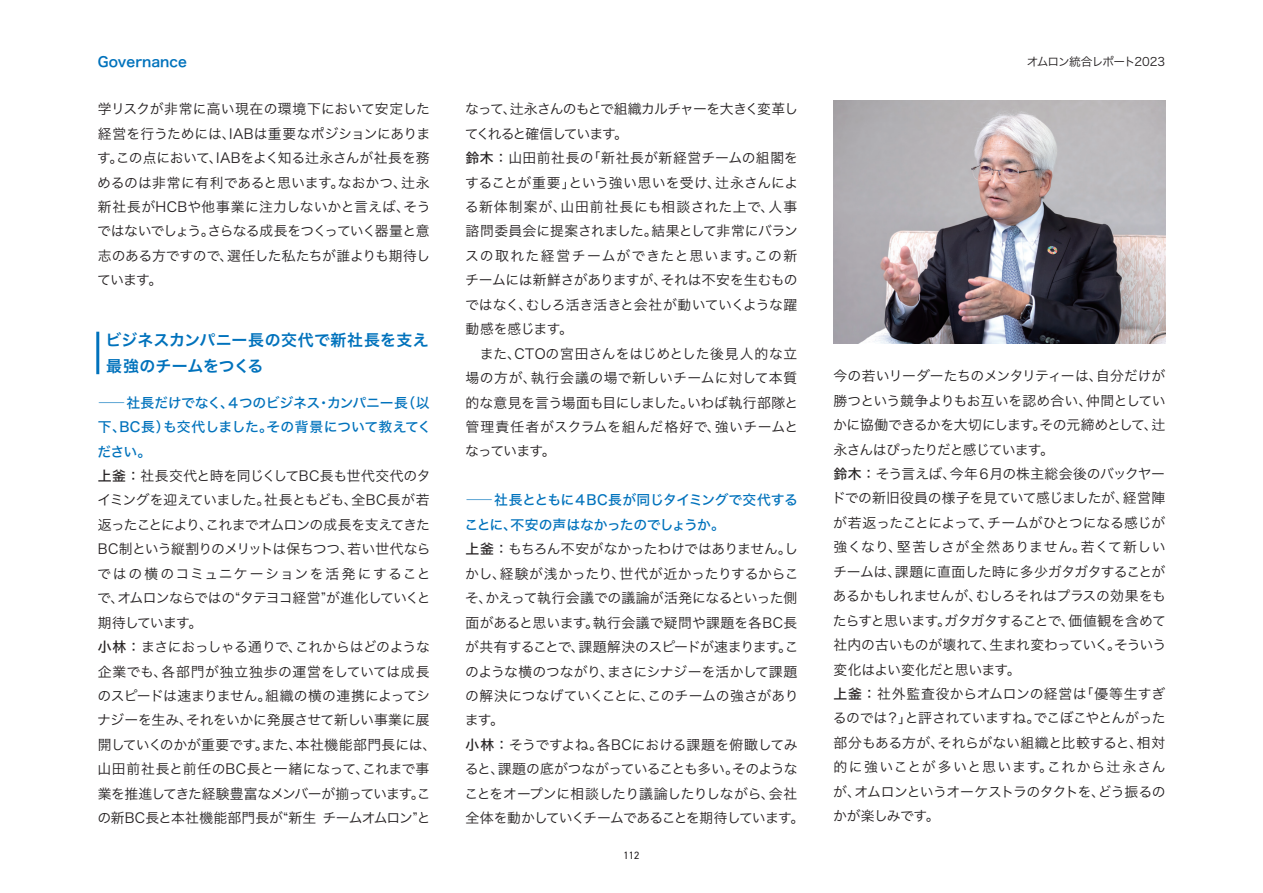
<style>
.page{position:relative;width:1263px;height:893px;background:#fff}
.page>*{position:absolute;margin:0;border:0;box-sizing:border-box;transform-origin:0 0}
.t1{font:15.9px/26.5px "Hiragino Sans W6";letter-spacing:.01em;color:#0072bc}
.t2{font:13.8px/24.5px "Hiragino Sans W3";letter-spacing:-.015em;color:#231f20}
.t3{font:13.8px/24.5px "Hiragino Sans W3";letter-spacing:.005em;color:#231f20}
.t4{font:13.8px/24.5px "Hiragino Sans W5";letter-spacing:-.025em;color:#0072bc;scale:2 1}
.t5{font:13.8px "Hiragino Sans W6";color:#0072bc}
.t6{font:11.7px "Hiragino Sans W3";letter-spacing:-.075em;color:#231f20}
.t7{font:10.65px "DIN2014";color:#231f20}
.s1{font-family:"Hiragino Sans W5"}
</style>
<div class="page">
<hr style="left:96px;top:332px;width:3px;height:42px;background:#0072bc">
<img style="left:833px;top:101px;width:332px;height:242px">
<p class="t5" style="left:98px;top:50px;width:91px">Governance</p>
<p class="t6" style="left:1027px;top:51px;width:140px">オムロン統合レポート2023</p>
<p class="t2" style="left:97px;top:96px;width:335px;text-align:justify">学リスクが非常に高い現在の環境下において安定した経営を行うためには、IABは重要なポジションにあります。この点において、IABをよく知る辻永さんが社長を務めるのは非常に有利であると思います。なおかつ、辻永新社長がHCBや他事業に注力しないかと言えば、そうではないでしょう。さらなる成長をつくっていく器量と意志のある方ですので、選任した私たちが誰よりも期待しています。</p>
<p class="t3" style="left:465px;top:96px;width:335px">なって、辻永さんのもとで組織カルチャーを大きく変革してくれると確信しています。<br><span class="s1">鈴木：</span>山田前社長の「新社長が新経営チームの組閣をすることが重要」という強い思いを受け、辻永さんによる新体制案が、山田前社長にも相談された上で、人事諮問委員会に提案されました。結果として非常にバランスの取れた経営チームができたと思います。この新チームには新鮮さがありますが、それは不安を生むものではなく、むしろ活き活きと会社が動いていくような躍動感を感じます。<br>　また、CTOの宮田さんをはじめとした後見人的な立場の方が、執行会議の場で新しいチームに対して本質的な意見を言う場面も目にしました。いわば執行部隊と管理責任者がスクラムを組んだ格好で、強いチームとなっています。</p>
<p class="t4" style="left:465px;top:487px;width:168px">―社長とともに４BC長が同じタイミングで交代することに、不安の声はなかったのでしょうか。</p>
<p class="t2" style="left:465px;top:536px;width:341px"><span class="s1">上釜：</span>もちろん不安がなかったわけではありません。しかし、経験が浅かったり、世代が近かったりするからこそ、かえって執行会議での議論が活発になるといった側面があると思います。執行会議で疑問や課題を各BC長が共有することで、課題解決のスピードが速まります。このような横のつながり、まさにシナジーを活かして課題の解決につなげていくことに、このチームの強さがあります。<br><span class="s1">小林：</span>そうですよね。各BCにおける課題を俯瞰してみると、課題の底がつながっていることも多い。そのようなことをオープンに相談したり議論したりしながら、会社全体を動かしていくチームであることを期待しています。</p>
<p class="t1" style="left:105px;top:326px;width:325px">ビジネスカンパニー長の交代で新社長を支え最強のチームをつくる</p>
<p class="t2" style="left:832px;top:363px;width:336px">今の若いリーダーたちのメンタリティーは、自分だけが勝つという競争よりもお互いを認め合い、仲間としていかに協働できるかを大切にします。その元締めとして、辻永さんはぴったりだと感じています。<br><span class="s1">鈴木：</span>そう言えば、今年６月の株主総会後のバックヤードでの新旧役員の様子を見ていて感じましたが、経営陣が若返ったことによって、チームがひとつになる感じが強くなり、堅苦しさが全然ありません。若くて新しいチームは、課題に直面した時に多少ガタガタすることがあるかもしれませんが、むしろそれはプラスの効果をもたらすと思います。ガタガタすることで、価値観を含めて社内の古いものが壊れて、生まれ変わっていく。そういう変化はよい変化だと思います。<br><span class="s1">上釜：</span>社外監査役からオムロンの経営は「優等生すぎるのでは？」と評されていますね。でこぼこやとんがった部分もある方が、それらがない組織と比較すると、相対的に強いことが多いと思います。これから辻永さんが、オムロンというオーケストラのタクトを、どう振るのかが楽しみです。</p>
<p class="t4" style="left:97px;top:389px;width:168px">―社長だけでなく、４つのビジネス・カンパニー長（以下、BC長）も交代しました。その背景について教えてください。</p>
<p class="t2" style="left:97px;top:463px;width:341px"><span class="s1">上釜：</span>社長交代と時を同じくしてBC長も世代交代のタイミングを迎えていました。社長ともども、全BC長が若返ったことにより、これまでオムロンの成長を支えてきた<br>BC制という縦割りのメリットは保ちつつ、若い世代ならではの横のコミュニケーションを活発にすることで、オムロンならではの“タテヨコ経営”が進化していくと期待しています。<br><span class="s1">小林：</span>まさにおっしゃる通りで、これからはどのような企業でも、各部門が独立独歩の運営をしていては成長のスピードは速まりません。組織の横の連携によってシナジーを生み、それをいかに発展させて新しい事業に展開していくのかが重要です。また、本社機能部門長には、山田前社長と前任のBC長と一緒になって、これまで事業を推進してきた経験豊富なメンバーが揃っています。この新BC長と本社機能部門長が“新生 チームオムロン”と</p>
<p class="t7" style="left:623px;top:849px;width:17px">112</p>
</div>
